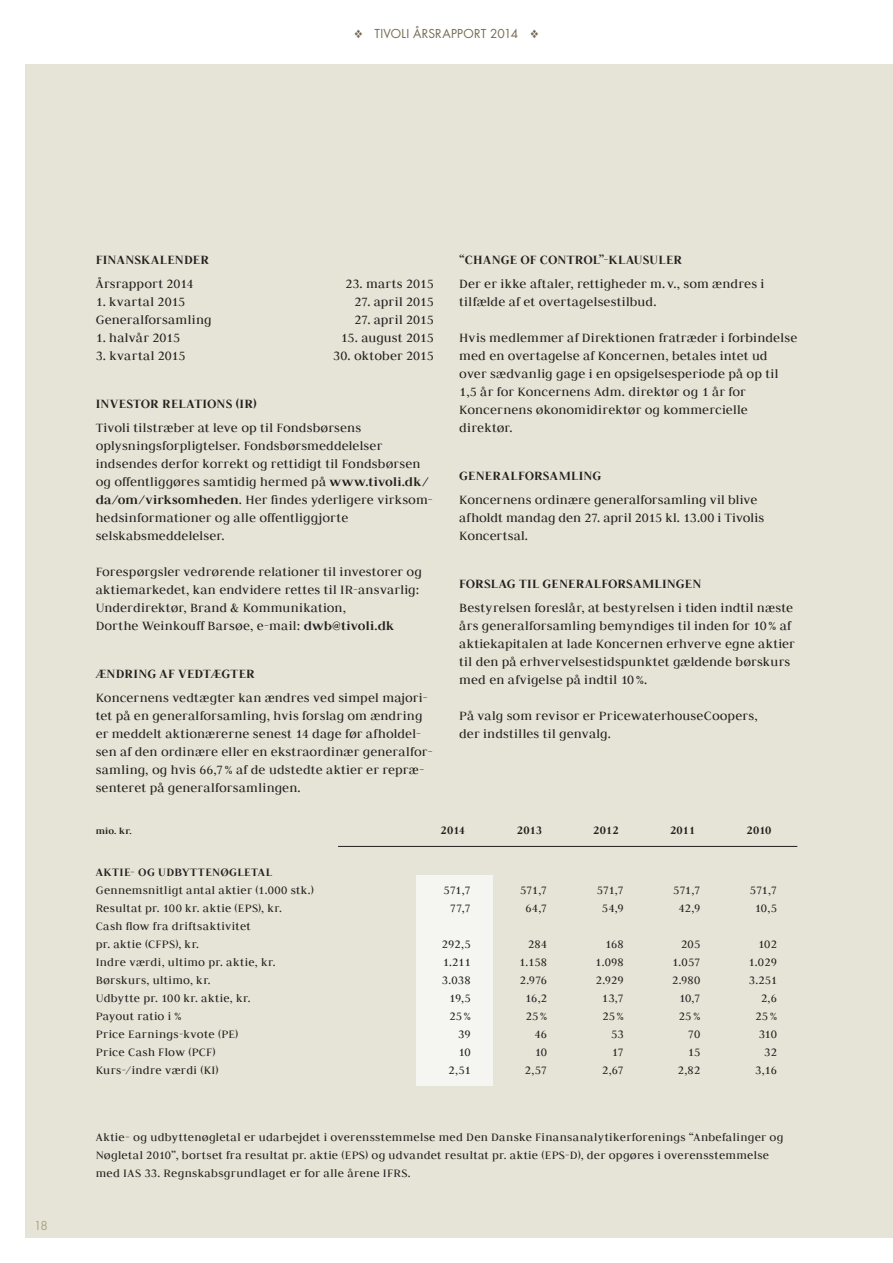
<style>
.page{position:relative;width:893px;height:1263px;background:#fff}
.page>*{position:absolute;margin:0;border:0;box-sizing:border-box;transform-origin:0 0}
.t1{font:14.25px/18px "Judson";letter-spacing:.01em;color:#231f20}
.t2{font:700 14.25px "Judson";letter-spacing:.025em;color:#231f20}
.t3{font:12.75px/18px "Judson";letter-spacing:.025em;color:#231f20}
.t4{font:700 12.75px "Judson";letter-spacing:.025em;color:#231f20}
.t5{font:12px "Futura Std";letter-spacing:.02em;color:#756d53}
.t6{font:12px "Futura Std";color:#aaa488}
.t7{font:700 10.5px "Judson";color:#231f20}
.s1{font-weight:700}
</style>
<div class="page">
<div style="left:26px;top:64px;width:867px;height:1173px;background:#e6e4d6"></div>
<hr style="left:338px;top:846px;width:459px;height:1px;background:#231f20">
<div style="left:416px;top:875px;width:76px;height:211px;background:#f5f6f1"></div>
<p class="t5" style="left:354px;top:25px;width:186px">❖ TIVOLI ÅRSRAPPORT 2014 ❖</p>
<p class="t6" style="left:34px;top:1218px;width:15px">18</p>
<p class="t2" style="left:96px;top:251px;width:115px">FINANSKALENDER</p>
<p class="t1" style="left:96px;top:274px;width:99px">Årsrapport 2014</p>
<p class="t1" style="left:345px;top:274px;width:90px">23. marts 2015</p>
<p class="t1" style="left:96px;top:292px;width:91px">1. kvartal 2015</p>
<p class="t1" style="left:354px;top:292px;width:81px">27. april 2015</p>
<p class="t1" style="left:96px;top:310px;width:117px">Generalforsamling</p>
<p class="t1" style="left:354px;top:310px;width:81px">27. april 2015</p>
<p class="t1" style="left:96px;top:328px;width:86px">1. halvår 2015</p>
<p class="t1" style="left:341px;top:328px;width:94px">15. august 2015</p>
<p class="t1" style="left:96px;top:346px;width:91px">3. kvartal 2015</p>
<p class="t1" style="left:333px;top:346px;width:102px">30. oktober 2015</p>
<p class="t2" style="left:96px;top:395px;width:163px">INVESTOR RELATIONS (IR)</p>
<p class="t1" style="left:96px;top:418px;width:339px">Tivoli tilstræber at leve op til Fondsbørsens oplysningsforpligtelser. Fondsbørsmeddelelser indsendes derfor korrekt og rettidigt til Fondsbørsen og offentliggøres samtidig hermed på <span class="s1">www.tivoli.dk/ da/om/virksomheden</span>. Her findes yderligere virksom&shy;hedsinformationer og alle offentliggjorte selskabsmeddelelser.</p>
<p class="t1" style="left:96px;top:562px;width:328px">Forespørgsler vedrørende relationer til investorer og aktiemarkedet, kan endvidere rettes til IR-ansvarlig:<br>Underdirektør, Brand &amp; Kommunikation,<br>Dorthe Weinkouff Barsøe, e-mail: <span class="s1">dwb@tivoli.dk</span></p>
<p class="t2" style="left:96px;top:665px;width:160px">ÆNDRING AF VEDTÆGTER</p>
<p class="t1" style="left:96px;top:688px;width:339px">Koncernens vedtægter kan ændres ved simpel majori&shy;tet på en generalforsamling, hvis forslag om ændring er meddelt aktionærerne senest 14 dage før afholdel&shy;sen af den ordinære eller en ekstraordinær generalfor&shy;samling, og hvis 66,7% af de udstedte aktier er repræ&shy;senteret på generalforsamlingen.</p>
<p class="t2" style="left:459px;top:251px;width:224px">“CHANGE OF CONTROL”-KLAUSULER</p>
<p class="t1" style="left:459px;top:274px;width:307px">Der er ikke aftaler, rettigheder m. v., som ændres i tilfælde af et overtagelsestilbud.</p>
<p class="t1" style="left:459px;top:328px;width:340px">Hvis medlemmer af Direktionen fratræder i forbindelse med en overtagelse af Koncernen, betales intet ud over sædvanlig gage i en opsigelsesperiode på op til 1,5 år for Koncernens Adm. direktør og 1 år for Koncernens økonomidirektør og kommercielle direktør.</p>
<p class="t2" style="left:459px;top:467px;width:144px">GENERALFORSAMLING</p>
<p class="t1" style="left:459px;top:490px;width:306px">Koncernens ordinære generalforsamling vil blive afholdt mandag den 27. april 2015 kl. 13.00 i Tivolis<br>Koncertsal.</p>
<p class="t2" style="left:459px;top:575px;width:243px">FORSLAG TIL GENERALFORSAMLINGEN</p>
<p class="t1" style="left:459px;top:598px;width:337px">Bestyrelsen foreslår, at bestyrelsen i tiden indtil næste års generalforsamling bemyndiges til inden for 10% af aktiekapitalen at lade Koncernen erhverve egne aktier til den på erhvervelsestidspunktet gældende børskurs med en afvigelse på indtil 10%.</p>
<p class="t1" style="left:459px;top:706px;width:300px">På valg som revisor er PricewaterhouseCoopers, der indstilles til genvalg.</p>
<p class="t7" style="left:96px;top:825px;width:38px">mio. kr.</p>
<p class="t4" style="left:441px;top:822px;width:26px">2014</p>
<p class="t4" style="left:517px;top:822px;width:27px">2013</p>
<p class="t4" style="left:593px;top:822px;width:27px">2012</p>
<p class="t4" style="left:670px;top:822px;width:26px">2011</p>
<p class="t4" style="left:747px;top:822px;width:26px">2010</p>
<p class="t4" style="left:96px;top:864px;width:178px">AKTIE- OG UDBYTTENØGLETAL</p>
<p class="t3" style="left:96px;top:881px;width:220px">Gennemsnitligt antal aktier (1.000 stk.)</p>
<p class="t3" style="left:444px;top:881px;width:28px">571,7</p>
<p class="t3" style="left:520px;top:881px;width:28px">571,7</p>
<p class="t3" style="left:597px;top:881px;width:28px">571,7</p>
<p class="t3" style="left:673px;top:881px;width:28px">571,7</p>
<p class="t3" style="left:750px;top:881px;width:28px">571,7</p>
<p class="t3" style="left:96px;top:899px;width:188px">Resultat pr. 100 kr. aktie (EPS), kr.</p>
<p class="t3" style="left:450px;top:899px;width:22px">77,7</p>
<p class="t3" style="left:525px;top:899px;width:23px">64,7</p>
<p class="t3" style="left:602px;top:899px;width:23px">54,9</p>
<p class="t3" style="left:678px;top:899px;width:23px">42,9</p>
<p class="t3" style="left:755px;top:899px;width:24px">10,5</p>
<p class="t3" style="left:96px;top:917px;width:157px">Cash flow fra driftsaktivitet pr. aktie (CFPS), kr.</p>
<p class="t3" style="left:442px;top:935px;width:30px">292,5</p>
<p class="t3" style="left:528px;top:935px;width:21px">284</p>
<p class="t3" style="left:605px;top:935px;width:20px">168</p>
<p class="t3" style="left:681px;top:935px;width:21px">205</p>
<p class="t3" style="left:758px;top:935px;width:20px">102</p>
<p class="t3" style="left:96px;top:953px;width:181px">Indre værdi, ultimo pr. aktie, kr.</p>
<p class="t3" style="left:443px;top:953px;width:29px">1.211</p>
<p class="t3" style="left:519px;top:953px;width:30px">1.158</p>
<p class="t3" style="left:595px;top:953px;width:30px">1.098</p>
<p class="t3" style="left:672px;top:953px;width:30px">1.057</p>
<p class="t3" style="left:748px;top:953px;width:30px">1.029</p>
<p class="t3" style="left:96px;top:971px;width:117px">Børskurs, ultimo, kr.</p>
<p class="t3" style="left:442px;top:971px;width:30px">3.038</p>
<p class="t3" style="left:520px;top:971px;width:29px">2.976</p>
<p class="t3" style="left:596px;top:971px;width:29px">2.929</p>
<p class="t3" style="left:672px;top:971px;width:30px">2.980</p>
<p class="t3" style="left:749px;top:971px;width:30px">3.251</p>
<p class="t3" style="left:96px;top:989px;width:156px">Udbytte pr. 100 kr. aktie, kr.</p>
<p class="t3" style="left:449px;top:989px;width:23px">19,5</p>
<p class="t3" style="left:525px;top:989px;width:24px">16,2</p>
<p class="t3" style="left:602px;top:989px;width:23px">13,7</p>
<p class="t3" style="left:679px;top:989px;width:23px">10,7</p>
<p class="t3" style="left:761px;top:989px;width:17px">2,6</p>
<p class="t3" style="left:96px;top:1007px;width:87px">Payout ratio i %</p>
<p class="t3" style="left:449px;top:1007px;width:23px">25%</p>
<p class="t3" style="left:526px;top:1007px;width:23px">25%</p>
<p class="t3" style="left:602px;top:1007px;width:23px">25%</p>
<p class="t3" style="left:679px;top:1007px;width:23px">25%</p>
<p class="t3" style="left:755px;top:1007px;width:23px">25%</p>
<p class="t3" style="left:96px;top:1025px;width:144px">Price Earnings-kvote (PE)</p>
<p class="t3" style="left:458px;top:1025px;width:14px">39</p>
<p class="t3" style="left:534px;top:1025px;width:14px">46</p>
<p class="t3" style="left:611px;top:1025px;width:14px">53</p>
<p class="t3" style="left:688px;top:1025px;width:14px">70</p>
<p class="t3" style="left:759px;top:1025px;width:20px">310</p>
<p class="t3" style="left:96px;top:1043px;width:121px">Price Cash Flow (PCF)</p>
<p class="t3" style="left:458px;top:1043px;width:14px">10</p>
<p class="t3" style="left:535px;top:1043px;width:14px">10</p>
<p class="t3" style="left:612px;top:1043px;width:13px">17</p>
<p class="t3" style="left:688px;top:1043px;width:14px">15</p>
<p class="t3" style="left:764px;top:1043px;width:14px">32</p>
<p class="t3" style="left:96px;top:1061px;width:125px">Kurs-/indre værdi (KI)</p>
<p class="t3" style="left:449px;top:1061px;width:24px">2,51</p>
<p class="t3" style="left:525px;top:1061px;width:24px">2,57</p>
<p class="t3" style="left:602px;top:1061px;width:23px">2,67</p>
<p class="t3" style="left:678px;top:1061px;width:24px">2,82</p>
<p class="t3" style="left:755px;top:1061px;width:23px">3,16</p>
<p class="t3" style="left:96px;top:1128px;width:689px">Aktie- og udbyttenøgletal er udarbejdet i overensstemmelse med Den Danske Finansanalytikerforenings “Anbefalinger og<br>Nøgletal 2010”, bortset fra resultat pr. aktie (EPS) og udvandet resultat pr. aktie (EPS-D), der opgøres i overensstemmelse med IAS 33. Regnskabsgrundlaget er for alle årene IFRS.</p>
</div>
